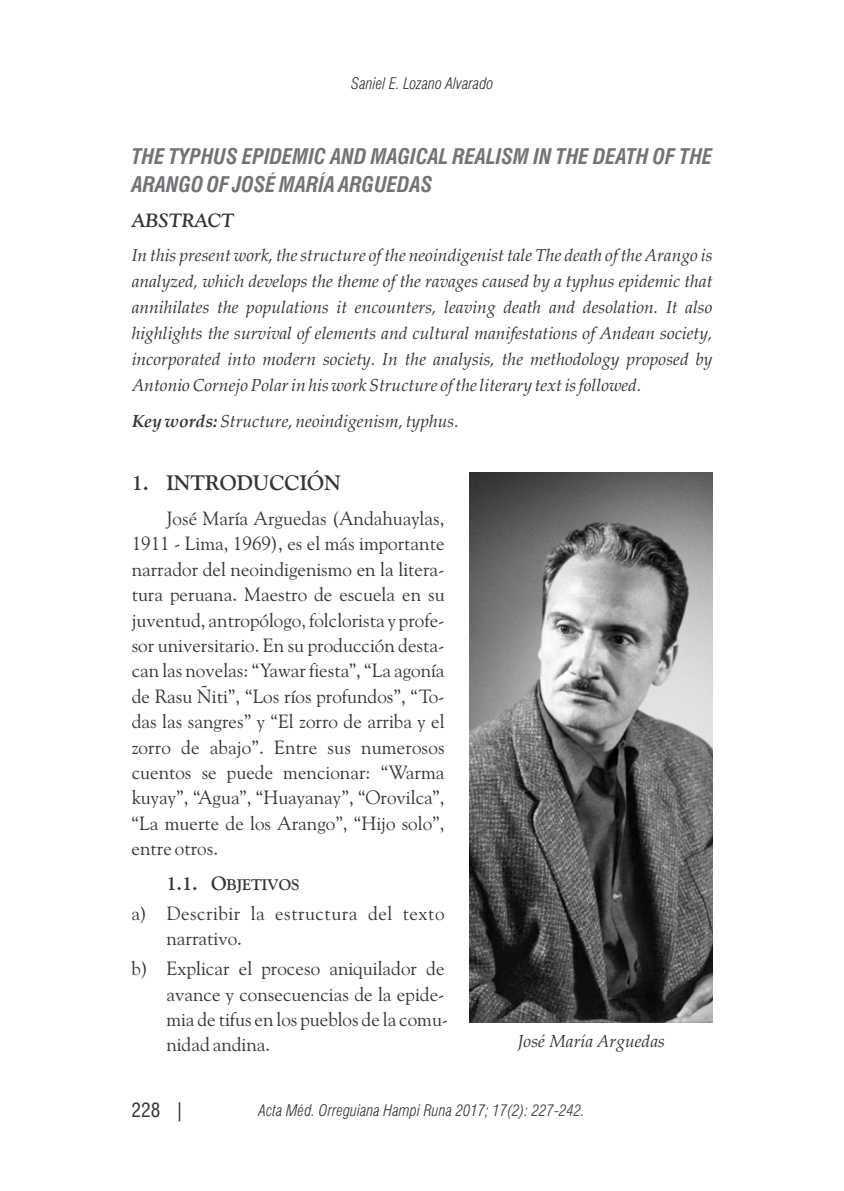
<style>
.page{position:relative;width:844px;height:1191px;background:#fff}
.page>*{position:absolute;margin:0;border:0;box-sizing:border-box;transform-origin:0 0}
.t1{font:italic 700 condensed 21px/27.8px "Swiss 721 BT";color:#727376}
.t2{font:700 21px "Goudy Old Style BT";color:#373435}
.t3{font:19.25px/25.4px "Goudy Old Style BT";color:#373435;text-align:justify}
.t4{font:19.25px/25.4px "Goudy Old Style BT";letter-spacing:.025em;color:#373435}
.t5{font:italic 700 19.25px "Goudy Old Style BT";color:#373435}
.t6{font:condensed 19.25px "Swiss 721 BT";color:#373435}
.t7{font:italic 17.5px/25.9px "Palatino Linotype";color:#373435;text-align:justify}
.t8{font:italic 300 condensed 15.75px "Swiss 721 BT";color:#373435}
.t9{font:700 15.4px "Goudy Old Style BT";color:#373435}
.s1{font-weight:700}
.s2{font-size:19.25px}
</style>
<div class="page">
<img style="left:469px;top:472px;width:243px;height:550px">
<p class="t8" style="left:351px;top:77px;width:144px">Saniel E. Lozano Alvarado</p>
<p class="t1" style="left:132px;top:144px;width:582px">THE TYPHUS EPIDEMIC AND MAGICAL REALISM IN THE DEATH OF THE<br>ARANGO OF JOSÉ MARÍA ARGUEDAS</p>
<p class="t5" style="left:132px;top:212px;width:104px">ABSTRACT</p>
<p class="t7" style="left:132px;top:244px;width:582px">In this present work, the structure of the neoindigenist tale The death of the Arango is analyzed, which develops the theme of the ravages caused by a typhus epidemic that annihilates the populations it encounters, leaving death and desolation. It also highlights the survival of elements and cultural manifestations of Andean society, incorporated into modern society. In the analysis, the methodology proposed by Antonio Cornejo Polar in his work Structure of the literary text is followed.</p>
<p class="t7" style="left:132px;top:410px;width:328px"><span class="s1">Key words:</span> Structure, neoindigenism, typhus.</p>
<p class="t2" style="left:132px;top:474px;width:210px">1. INTRODUCCIÓN</p>
<p class="t3" style="left:132px;top:507px;width:314px;text-indent:35px">José María Arguedas (Andahuaylas, 1911 - Lima, 1969), es el más importante narrador del neoindigenismo en la litera&shy;tura peruana. Maestro de escuela en su juventud, antropólogo, folclorista y profe&shy;sor universitario. En su producción desta&shy;can las novelas: “Yawar fiesta”, “La agonía de Rasu Ñiti”, “Los ríos profundos”, “To&shy;das las sangres” y “El zorro de arriba y el zorro de abajo”. Entre sus numerosos cuentos se puede mencionar: “Warma kuyay”, “Agua”, “Huayanay”, “Orovilca”, “La muerte de los Arango”, “Hijo solo”, entre otros.</p>
<p class="t9" style="left:166px;top:878px;width:135px"><span class="s2">1.1. O</span>BJETIVOS</p>
<p class="t4" style="left:166px;top:902px;width:279px;text-indent:-35px">a) Describir la estructura del texto narrativo.</p>
<p class="t3" style="left:166px;top:957px;width:283px;text-align:left;text-indent:-35px">b) Explicar el proceso aniquilador de avance y consecuencias de la epide&shy;mia de tifus en los pueblos de la comu&shy;nidad andina.</p>
<p class="t7" style="left:517px;top:1030px;width:149px">José María Arguedas</p>
<p class="t6" style="left:131px;top:1102px;width:54px">228 |</p>
<p class="t8" style="left:259px;top:1104px;width:327px">Acta Méd. Orreguiana Hampi Runa 2017; 17(2): 227-242.</p>
</div>
